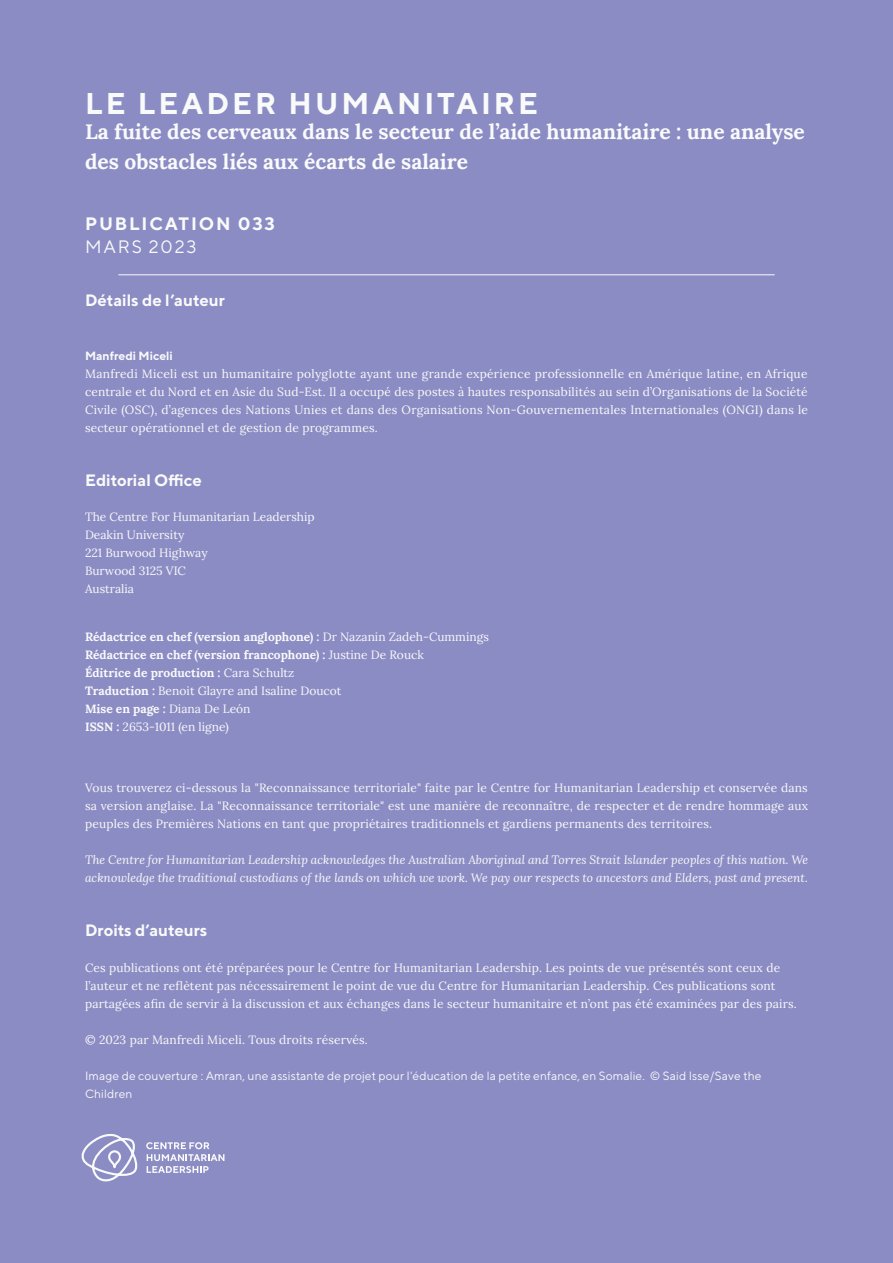
<style>
.page{position:relative;width:893px;height:1263px;background:#8c8cc4}
.page>*{position:absolute;margin:0;border:0;box-sizing:border-box;transform-origin:0 0}
.The_Humanitarian_lea{font:700 30px "TT Norms";letter-spacing:.1em;color:#f9fafa}
.Imprint_H1{font:700 21px/30px "Lora";color:#f9fafa}
.Imprint_Author{font:700 18px/22.5px "TT Norms";letter-spacing:.1em;color:#f9fafa}
.t1{font:700 16.5px "TT Norms";color:#f9fafa}
.Body_Copy{font:12px/18px "Lora";letter-spacing:.015em;color:#f9fafa;text-align:justify}
.Body_Copy-2{font:italic 12px/18px "Lora";color:#f9fafa}
.Imprint_Address{font:700 12px "Lora";color:#f9fafa}
.Imprint_Address-2{font:12px/18px "Lora";color:#f9fafa}
.References{font:12px/18px "TT Norms";letter-spacing:.01em;color:#f9fafa}
.t2{font:700 12px "TT Norms";color:#f9fafa}
.s1{font-weight:400}
.s2{font-weight:700}
</style>
<div class="page">
<hr style="left:118px;top:274px;width:657px;height:1px;background:#f9fafa">
<svg style="left:81px;top:1134px;width:57px;height:48px"></svg>
<svg style="left:146px;top:1142px;width:78px;height:31px"></svg>
<p class="The_Humanitarian_lea" style="left:85px;top:84px;width:455px">LE LEADER HUMANITAIRE</p>
<p class="Imprint_H1" style="left:85px;top:115px;width:721px">La fuite des cerveaux dans le secteur de l’aide humanitaire : une analyse des obstacles liés aux écarts de salaire</p>
<p class="Imprint_Author" style="left:85px;top:212px;width:191px">PUBLICATION 033<br><span class="s1">MARS 2023</span></p>
<h3 class="t1" style="left:85px;top:290px;width:141px">Détails de l’auteur</h3>
<h3 class="t2" style="left:85px;top:348px;width:89px">Manfredi Miceli</h3>
<p class="Body_Copy" style="left:85px;top:364px;width:724px">Manfredi Miceli est un humanitaire polyglotte ayant une grande expérience professionnelle en Amérique latine, en Afrique centrale et du Nord et en Asie du Sud-Est. Il a occupé des postes à hautes responsabilités au sein d’Organisations de la Société Civile (OSC), d’agences des Nations Unies et dans des Organisations Non-Gouvernementales Internationales (ONGI) dans le secteur opérationnel et de gestion de programmes.</p>
<h3 class="t1" style="left:85px;top:470px;width:118px">Editorial Office</h3>
<p class="Imprint_Address-2" style="left:85px;top:507px;width:231px">The Centre For Humanitarian Leadership<br>Deakin University<br>221 Burwood Highway<br>Burwood 3125 VIC<br>Australia</p>
<p class="Imprint_Address" style="left:85px;top:626px;width:405px">Rédactrice en chef (version anglophone) : <span class="s1">Dr Nazanin Zadeh-Cummings</span></p>
<p class="Imprint_Address" style="left:85px;top:644px;width:340px">Rédactrice en chef (version francophone) : <span class="s1">Justine De Rouck</span></p>
<p class="Imprint_Address" style="left:85px;top:662px;width:211px">Éditrice de production : <span class="s1">Cara Schultz</span></p>
<p class="Imprint_Address-2" style="left:85px;top:681px;width:258px"><span class="s2">Traduction :</span> Benoit Glayre and Isaline Doucot</p>
<p class="Imprint_Address" style="left:85px;top:698px;width:167px">Mise en page : <span class="s1">Diana De León</span></p>
<p class="Imprint_Address-2" style="left:85px;top:717px;width:145px"><span class="s2">ISSN :</span> 2653-1011 (en ligne)</p>
<p class="Body_Copy" style="left:85px;top:778px;width:725px">Vous trouverez ci-dessous la "Reconnaissance territoriale" faite par le Centre for Humanitarian Leadership et conservée dans sa version anglaise. La "Reconnaissance territoriale" est une manière de reconnaître, de respecter et de rendre hommage aux peuples des Premières Nations en tant que propriétaires traditionnels et gardiens permanents des territoires.</p>
<p class="Body_Copy-2" style="left:85px;top:851px;width:725px">The Centre for Humanitarian Leadership acknowledges the Australian Aboriginal and Torres Strait Islander peoples of this nation. We acknowledge the traditional custodians of the lands on which we work. We pay our respects to ancestors and Elders, past and present.</p>
<h3 class="t1" style="left:85px;top:920px;width:124px">Droits d’auteurs</h3>
<p class="Body_Copy" style="left:85px;top:958px;width:713px;text-align:left">Ces publications ont été préparées pour le Centre for Humanitarian Leadership. Les points de vue présentés sont ceux de l’auteur et ne reflètent pas nécessairement le point de vue du Centre for Humanitarian Leadership. Ces publications sont partagées afin de servir à la discussion et aux échanges dans le secteur humanitaire et n’ont pas été examinées par des pairs.</p>
<p class="Body_Copy" style="left:85px;top:1030px;width:284px">© 2023 par Manfredi Miceli. Tous droits réservés.</p>
<p class="References" style="left:85px;top:1067px;width:678px">Image de couverture : Amran, une assistante de projet pour l'éducation de la petite enfance, en Somalie. © Said Isse/Save the<br>Children</p>
</div>
